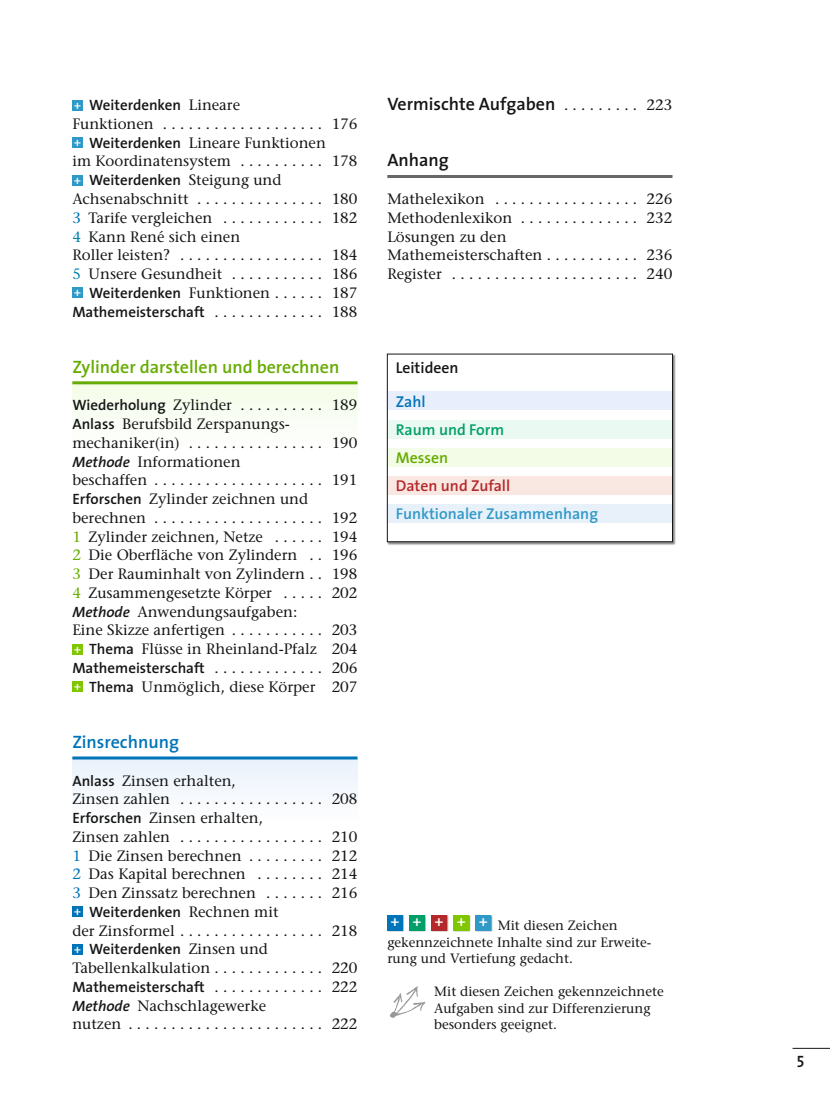
<style>
.page{position:relative;width:830px;height:1106px;background:#fff}
.page>*{position:absolute;margin:0;border:0;box-sizing:border-box;transform-origin:0 0}
._62_3_IVZ_Messen_Übe{font:700 18px "The Sans CV Semi";color:#66ac00}
._64_IVZ-Text{font:700 18px "The Sans CV Semi";color:#141515}
._62_1_IVZ_Zahl_Übers{font:700 18px "The Sans CV Semi";color:#0074b8}
._62_8_IVZ_Überschrif{font:700 18px "The Sans CV Semi";color:#141515}
.t1{font:16.5px "The Sans CV Semi Bold Caps";color:#141515}
.t2{font:700 15.75px/28.2px "The Sans CV Semi";color:#2f99c8}
.t3{font:700 15.75px "The Sans CV Semi";color:#141515}
._64_IVZ-Text-2{font:500 15px/18.8px "Stone Serif Std";color:#141515}
._64_IVZ-Text-3{font:700 15px "The Sans CV Semi";color:#141515}
.t4{font:700 15px "The Sans CV Semi";color:#fff}
._25_1_Tabellentext_l{font:500 13.5px/16.5px "Stone Serif Std";color:#141515}
.t5{font:700 12px "The Sans CV Semi";color:#fff}
.s1{font-family:"The Sans CV Semi";font-weight:700}
.s2{color:#0074b8}
.s3{color:#0080ad}
.s4{font-family:"Stone Serif Std";font-weight:500}
.s5{font-family:"The Sans CV Semi";font-weight:700;font-style:italic}
.s6{color:#66ac00}
.s7{font-family:"Stone Serif Std";font-weight:500;font-size:15px}
.s8{color:#009e69}
.s9{color:#b4282c}
</style>
<div class="page">
<hr style="left:792px;top:1047px;width:37px;height:1px;background:#141515">
<div style="left:72px;top:383px;width:285px;height:65px;background:#f8fdf3"></div>
<div style="left:72px;top:758px;width:285px;height:65px;background:#f4f8fd"></div>
<hr style="left:72px;top:381px;width:285px;height:3px;background:#66ac00">
<hr style="left:72px;top:756px;width:285px;height:3px;background:#0074b8">
<div style="left:72px;top:100px;width:11px;height:11px;background:#2f99c8"></div>
<div style="left:72px;top:137px;width:11px;height:11px;background:#2f99c8"></div>
<div style="left:72px;top:175px;width:11px;height:11px;background:#2f99c8"></div>
<div style="left:72px;top:287px;width:11px;height:11px;background:#2f99c8"></div>
<div style="left:72px;top:644px;width:11px;height:10px;background:#80c700"></div>
<div style="left:72px;top:681px;width:11px;height:11px;background:#80c700"></div>
<div style="left:72px;top:906px;width:11px;height:11px;background:#0074b8"></div>
<div style="left:72px;top:944px;width:11px;height:10px;background:#0074b8"></div>
<hr style="left:387px;top:175px;width:285px;height:3px;background:#686868">
<div style="left:387px;top:354px;width:294px;height:197px;background:#141515;opacity:.5"></div>
<div style="left:387px;top:354px;width:285px;height:187px;background:#fff"></div>
<div style="left:387px;top:391px;width:285px;height:19px;background:#e8eefb"></div>
<div style="left:387px;top:420px;width:285px;height:18px;background:#eaf9f1"></div>
<div style="left:387px;top:448px;width:285px;height:18px;background:#f3fce7"></div>
<div style="left:387px;top:476px;width:285px;height:19px;background:#f9e7e1"></div>
<div style="left:387px;top:504px;width:285px;height:19px;background:#e8f0fa"></div>
<div style="left:387px;top:915px;width:44px;height:30px;background:#141515;opacity:.5"></div>
<div style="left:387px;top:915px;width:15px;height:15px;background:#0074b8"></div>
<div style="left:409px;top:915px;width:44px;height:30px;background:#141515;opacity:.5"></div>
<div style="left:409px;top:915px;width:15px;height:15px;background:#009e69"></div>
<div style="left:431px;top:915px;width:44px;height:30px;background:#141515;opacity:.5"></div>
<div style="left:431px;top:915px;width:15px;height:15px;background:#b4282c"></div>
<div style="left:453px;top:915px;width:44px;height:30px;background:#141515;opacity:.5"></div>
<div style="left:453px;top:915px;width:15px;height:15px;background:#80c700"></div>
<div style="left:475px;top:915px;width:44px;height:30px;background:#141515;opacity:.5"></div>
<div style="left:475px;top:915px;width:15px;height:15px;background:#2f99c8"></div>
<img style="left:390px;top:986px;width:35px;height:32px">
<p class="_64_IVZ-Text-2" style="left:72px;top:96px;width:286px;text-indent:17px"><span class="s1">Weiterdenken</span> Lineare<br>Funktionen . . . . . . . . . . . . . . . . . . 176</p>
<p class="t5" style="left:74px;top:132px;width:8px">+</p>
<p class="t5" style="left:74px;top:94px;width:8px">+</p>
<p class="_64_IVZ-Text-2" style="left:72px;top:133px;width:286px;text-indent:17px"><span class="s1">Weiterdenken</span> Lineare Funktionen<br>im Koordinatensystem . . . . . . . . . 178</p>
<p class="t5" style="left:74px;top:169px;width:8px">+</p>
<p class="_64_IVZ-Text-2" style="left:72px;top:171px;width:286px;text-indent:17px"><span class="s1">Weiterdenken</span> Steigung und<br>Achsenabschnitt . . . . . . . . . . . . . . 180</p>
<p class="_64_IVZ-Text-2" style="left:72px;top:208px;width:286px"><span class="s2">3</span> Tarife vergleichen . . . . . . . . . . . 182</p>
<p class="_64_IVZ-Text-2" style="left:72px;top:227px;width:286px"><span class="s3">4</span> Kann René sich einen<br>Roller leisten? . . . . . . . . . . . . . . . . 184</p>
<p class="_64_IVZ-Text-2" style="left:72px;top:264px;width:286px"><span class="s3">5</span> Unsere Gesundheit . . . . . . . . . . 186</p>
<p class="t5" style="left:74px;top:282px;width:8px">+</p>
<p class="_64_IVZ-Text-2" style="left:89px;top:283px;width:270px"><span class="s1">Weiterdenken</span> Funktionen . . . . . 187</p>
<p class="_64_IVZ-Text-3" style="left:72px;top:299px;width:286px">Mathemeisterschaft <span class="s4">. . . . . . . . . . . . 188</span></p>
<p class="_62_3_IVZ_Messen_Übe" style="left:72px;top:352px;width:268px">Zylinder darstellen und berechnen</p>
<p class="_64_IVZ-Text-2" style="left:72px;top:396px;width:286px"><span class="s1">Wiederholung</span> Zylinder . . . . . . . . . 189</p>
<p class="_64_IVZ-Text-2" style="left:72px;top:414px;width:286px"><span class="s1">Anlass</span> Berufsbild Zerspanungs&shy;mechaniker(in) . . . . . . . . . . . . . . . 190</p>
<p class="_64_IVZ-Text-2" style="left:72px;top:452px;width:286px"><span class="s5">Methode</span> Informationen<br>beschaffen . . . . . . . . . . . . . . . . . . . 191</p>
<p class="_64_IVZ-Text-2" style="left:72px;top:489px;width:286px"><span class="s1">Erforschen</span> Zylinder zeichnen und berechnen . . . . . . . . . . . . . . . . . . . 192</p>
<p class="_64_IVZ-Text-2" style="left:72px;top:527px;width:286px"><span class="s6">1</span> Zylinder zeichnen, Netze . . . . . 194</p>
<p class="_64_IVZ-Text-2" style="left:72px;top:546px;width:286px"><span class="s6">2</span> Die Oberfläche von Zylindern . 196</p>
<p class="_64_IVZ-Text-2" style="left:72px;top:564px;width:286px"><span class="s6">3</span> Der Rauminhalt von Zylindern . 198</p>
<p class="_64_IVZ-Text-2" style="left:72px;top:583px;width:286px"><span class="s6">4</span> Zusammengesetzte Körper . . . . 202</p>
<p class="_64_IVZ-Text-2" style="left:72px;top:602px;width:286px"><span class="s5">Methode</span> Anwendungsaufgaben:<br>Eine Skizze anfertigen . . . . . . . . . . 203</p>
<p class="t5" style="left:74px;top:638px;width:8px">+</p>
<p class="_64_IVZ-Text-2" style="left:89px;top:639px;width:270px"><span class="s1">Thema</span> Flüsse in Rheinland-Pfalz 204</p>
<p class="_64_IVZ-Text-3" style="left:72px;top:655px;width:286px">Mathemeisterschaft <span class="s4">. . . . . . . . . . . . 206</span></p>
<p class="t5" style="left:74px;top:676px;width:8px">+</p>
<p class="_64_IVZ-Text-2" style="left:89px;top:677px;width:270px"><span class="s1">Thema</span> Unmöglich, diese Körper 207</p>
<p class="_62_1_IVZ_Zahl_Übers" style="left:72px;top:727px;width:108px">Zinsrechnung</p>
<p class="_64_IVZ-Text-2" style="left:72px;top:771px;width:286px"><span class="s1">Anlass</span> Zinsen erhalten,<br>Zinsen zahlen . . . . . . . . . . . . . . . . 208</p>
<p class="_64_IVZ-Text-2" style="left:72px;top:808px;width:286px"><span class="s1">Erforschen</span> Zinsen erhalten,<br>Zinsen zahlen . . . . . . . . . . . . . . . . 210</p>
<p class="_64_IVZ-Text-2" style="left:72px;top:846px;width:286px"><span class="s2">1</span> Die Zinsen berechnen . . . . . . . . 212</p>
<p class="_64_IVZ-Text-2" style="left:72px;top:864px;width:286px"><span class="s2">2</span> Das Kapital berechnen . . . . . . . 214</p>
<p class="_64_IVZ-Text-2" style="left:72px;top:883px;width:286px"><span class="s2">3</span> Den Zinssatz berechnen . . . . . . 216</p>
<p class="t5" style="left:74px;top:901px;width:8px">+</p>
<p class="_64_IVZ-Text-2" style="left:72px;top:902px;width:286px;text-indent:17px"><span class="s1">Weiterdenken</span> Rechnen mit<br>der Zinsformel . . . . . . . . . . . . . . . . 218</p>
<p class="t5" style="left:74px;top:938px;width:8px">+</p>
<p class="_64_IVZ-Text-2" style="left:72px;top:939px;width:286px;text-indent:17px"><span class="s1">Weiterdenken</span> Zinsen und<br>Tabellenkalkulation . . . . . . . . . . . . 220</p>
<p class="_64_IVZ-Text-3" style="left:72px;top:974px;width:286px">Mathemeisterschaft <span class="s4">. . . . . . . . . . . . 222</span></p>
<p class="_64_IVZ-Text-2" style="left:72px;top:996px;width:286px"><span class="s5">Methode</span> Nachschlagewerke<br>nutzen . . . . . . . . . . . . . . . . . . . . . . 222</p>
<p class="_64_IVZ-Text" style="left:387px;top:89px;width:286px">Vermischte Aufgaben <span class="s7">. . . . . . . . 223</span></p>
<p class="_62_8_IVZ_Überschrif" style="left:387px;top:145px;width:63px">Anhang</p>
<p class="_64_IVZ-Text-2" style="left:387px;top:189px;width:286px">Mathelexikon . . . . . . . . . . . . . . . . 226</p>
<p class="_64_IVZ-Text-2" style="left:387px;top:208px;width:286px">Methodenlexikon . . . . . . . . . . . . . . 232</p>
<p class="_64_IVZ-Text-2" style="left:387px;top:227px;width:286px">Lösungen zu den<br>Mathemeisterschaften . . . . . . . . . . 236</p>
<p class="_64_IVZ-Text-2" style="left:387px;top:264px;width:286px">Register . . . . . . . . . . . . . . . . . . . . . 240</p>
<p class="t3" style="left:395px;top:354px;width:64px">Leitideen</p>
<p class="t2" style="left:395px;top:387px;width:204px"><span class="s2">Zahl<br></span><span class="s8">Raum und Form<br></span><span class="s6">Messen<br></span><span class="s9">Daten und Zufall<br></span>Funktionaler Zusammenhang</p>
<p class="t4" style="left:390px;top:908px;width:10px">+</p>
<p class="t4" style="left:412px;top:908px;width:10px">+</p>
<p class="t4" style="left:434px;top:908px;width:10px">+</p>
<p class="t4" style="left:457px;top:908px;width:10px">+</p>
<p class="t4" style="left:479px;top:908px;width:10px">+</p>
<p class="_25_1_Tabellentext_l" style="left:387px;top:917px;width:265px;text-indent:110px">Mit diesen Zeichen gekennzeichnete Inhalte sind zur Erweite&shy;rung und Vertiefung gedacht.</p>
<p class="_25_1_Tabellentext_l" style="left:434px;top:983px;width:231px">Mit diesen Zeichen gekennzeichnete<br>Aufgaben sind zur Differenzierung besonders geeignet.</p>
<p class="t1" style="left:796px;top:1047px;width:9px">5</p>
</div>
